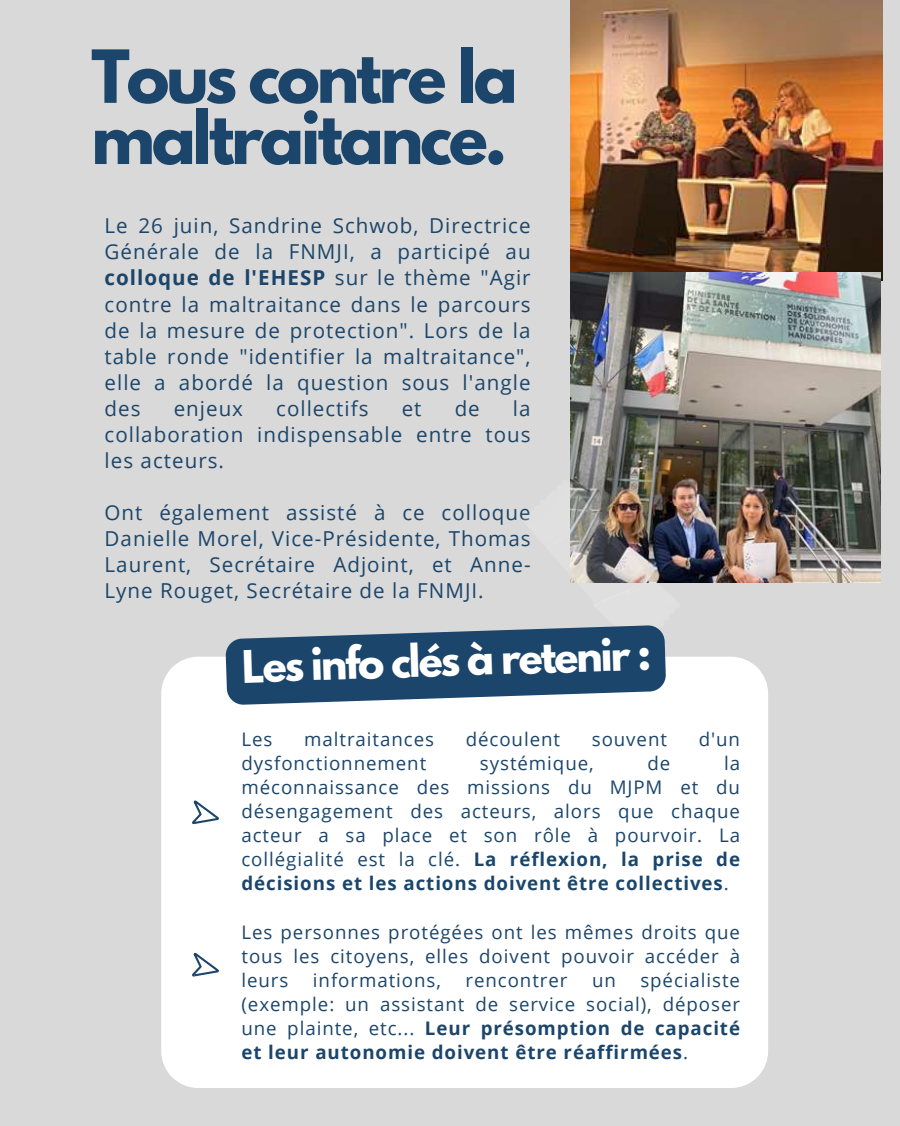
<style>
.page{position:relative;width:900px;height:1126px;background:#fff}
.page>*{position:absolute;margin:0;border:0;box-sizing:border-box;transform-origin:0 0}
.t1{font:700 64.7px/61.1px "League Spartan";letter-spacing:-.05em;color:#1b456a}
.t2{font:700 39.8px "League Spartan";color:#fff}
.t3{font:20.6px/26.1px "Open Sans";letter-spacing:.05em;color:#1b456a;text-align:justify}
.t4{font:18.7px/24.1px "Open Sans";letter-spacing:.05em;color:#1b456a;text-align:justify}
.s1{font-weight:700}
</style>
<div class="page">
<div style="left:0;top:0;width:900px;height:1125px;background:#d9d9d9"></div>
<img style="left:570px;top:0;width:312px;height:280px">
<img style="left:570px;top:272px;width:310px;height:310px">
<div style="left:161px;top:656px;width:607px;height:431px;background:#fff"></div>
<svg style="left:189px;top:799px;width:33px;height:30px"></svg>
<svg style="left:189px;top:951px;width:33px;height:30px"></svg>
<svg style="left:225px;top:471px;width:462px;height:234px"></svg>
<h1 class="t1" style="left:91px;top:54px;width:428px">Tous contre la maltraitance.</h1>
<p class="t3" style="left:105px;top:212px;width:428px">Le 26 juin, Sandrine Schwob, Directrice Générale de la FNMJI, a participé au <span class="s1">colloque de l'EHESP</span> sur le thème "Agir contre la maltraitance dans le parcours de la mesure de protection". Lors de la table ronde "identifier la maltraitance", elle a abordé la question sous l'angle des</p>
<p class="t3" style="left:174px;top:394px;width:71px">enjeux</p>
<p class="t3" style="left:276px;top:394px;width:94px">collectifs</p>
<p class="t3" style="left:402px;top:394px;width:21px">et</p>
<p class="t3" style="left:455px;top:394px;width:27px">de</p>
<p class="t3" style="left:105px;top:394px;width:428px;text-indent:408px">la collaboration indispensable entre tous les acteurs.</p>
<p class="t3" style="left:105px;top:499px;width:428px">Ont également assisté à ce colloque Danielle Morel, Vice-Présidente, Thomas Laurent, Secrétaire Adjoint, et Anne-Lyne Rouget, Secrétaire de la FNMJI.</p>
<h2 class="t2" style="left:241px;top:647px;width:411px;rotate:-2deg">Les info clés à retenir :</h2>
<p class="t4" style="left:241px;top:726px;width:32px">Les</p>
<p class="t4" style="left:304px;top:726px;width:131px">maltraitances</p>
<p class="t4" style="left:466px;top:726px;width:96px">découlent</p>
<p class="t4" style="left:592px;top:726px;width:77px">souvent</p>
<p class="t4" style="left:699px;top:726px;width:43px">d'un</p>
<p class="t4" style="left:241px;top:750px;width:186px">dysfonctionnement</p>
<p class="t4" style="left:480px;top:750px;width:115px">systémique,</p>
<p class="t4" style="left:647px;top:750px;width:24px">de</p>
<p class="t4" style="left:241px;top:750px;width:500px;text-indent:483px">la méconnaissance des missions du MJPM et du désengagement des acteurs, alors que chaque acteur a sa place et son rôle à pourvoir. La collégialité est la clé. <span class="s1">La réflexion, la prise de décisions et les actions doivent être collectives</span>.</p>
<p class="t4" style="left:241px;top:918px;width:500px">Les personnes protégées ont les mêmes droits que tous les citoyens, elles doivent pouvoir accéder à leurs</p>
<p class="t4" style="left:241px;top:966px;width:500px;text-indent:399px">spécialiste (exemple: un assistant de service social), déposer une plainte, etc... <span class="s1">Leur présomption de capacité et leur autonomie doivent être réaffirmées</span>.</p>
<p class="t4" style="left:313px;top:966px;width:130px">informations,</p>
<p class="t4" style="left:466px;top:966px;width:104px">rencontrer</p>
<p class="t4" style="left:592px;top:966px;width:25px">un</p>
</div>
